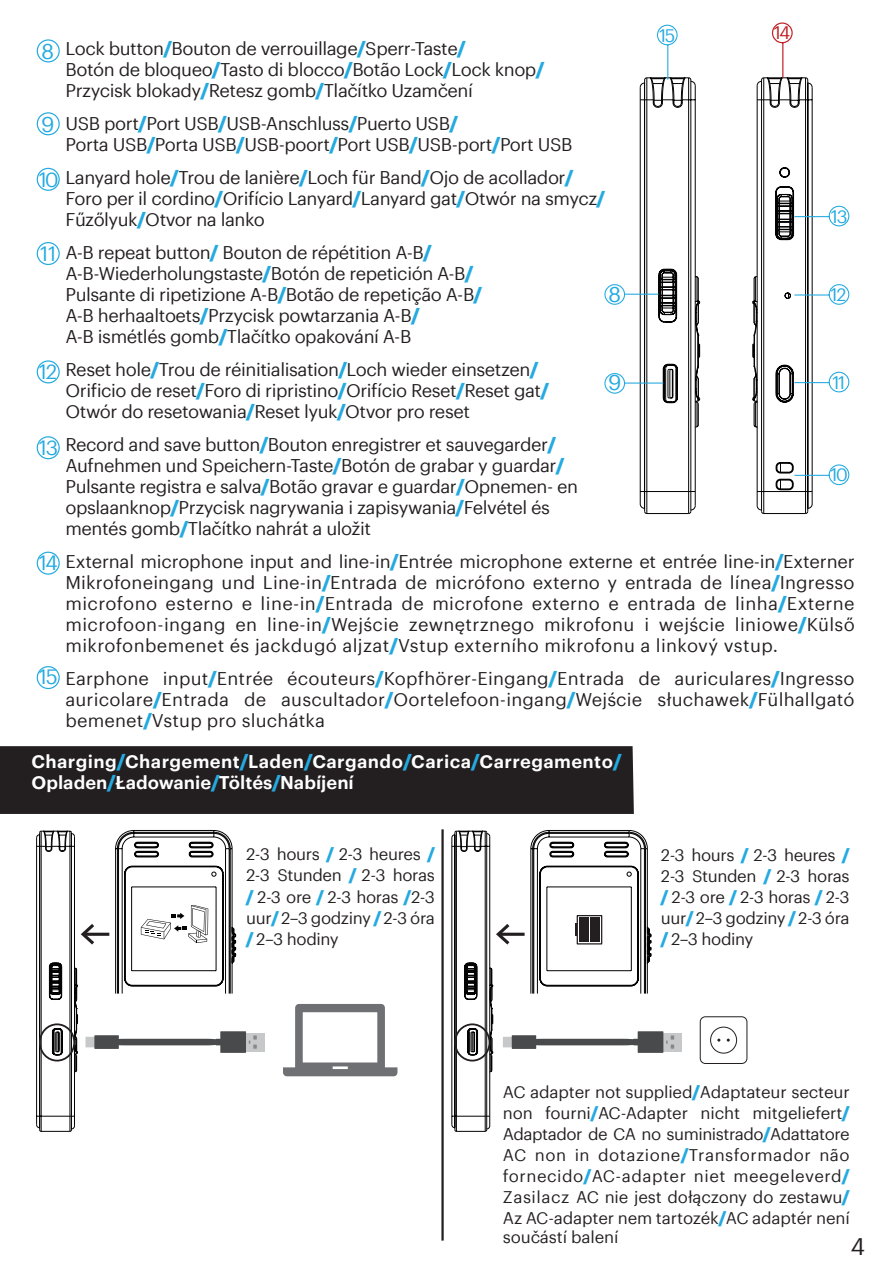
<style>
.page{position:relative;width:893px;height:1276px;background:#fff}
.page>*{position:absolute;margin:0;border:0;box-sizing:border-box;transform-origin:0 0}
.t1{font:23.4px "Graphik App";color:#231f20}
.t2{font:21.3px "Graphik App";color:#24aae1}
.t3{font:20.1px "Graphik App";letter-spacing:-.07em;color:#24aae1}
.t4{font:18px/21px "Graphik App";letter-spacing:-.025em;color:#231f20}
.t5{font:600 18px/21px "Graphik App";letter-spacing:.02em;color:#fff}
.t6{font:17.7px "Graphik App";letter-spacing:-.08em;color:#24aae1}
.t7{font:17.7px "Graphik App";color:#c12025}
.t8{font:16.5px/21px "Graphik App";letter-spacing:-.025em;color:#231f20;text-align:justify}
.s1{font-family:"Graphik App Super";color:#24aae1}
.s2{font-family:"Graphik App Super";font-weight:400;color:#24aae1}
</style>
<div class="page">
<div style="left:0;top:746px;width:634px;height:68px;background:#231f20"></div>
<div style="left:37px;top:39px;width:23px;height:23px;border:1px solid #24aae1;border-radius:50%"></div>
<div style="left:37px;top:112px;width:23px;height:23px;border:1px solid #24aae1;border-radius:50%"></div>
<div style="left:37px;top:168px;width:23px;height:23px;border:1px solid #24aae1;border-radius:50%"></div>
<div style="left:37px;top:242px;width:23px;height:23px;border:1px solid #24aae1;border-radius:50%"></div>
<div style="left:37px;top:360px;width:23px;height:23px;border:1px solid #24aae1;border-radius:50%"></div>
<div style="left:37px;top:436px;width:23px;height:23px;border:1px solid #24aae1;border-radius:50%"></div>
<div style="left:37px;top:551px;width:23px;height:24px;border:1px solid #24aae1;border-radius:50%"></div>
<div style="left:37px;top:666px;width:23px;height:23px;border:1px solid #24aae1;border-radius:50%"></div>
<svg style="left:604px;top:24px;width:96px;height:490px"></svg>
<svg style="left:752px;top:22px;width:98px;height:492px"></svg>
<div style="left:661px;top:1033px;width:21px;height:18px;background:#c6c8c9"></div>
<svg style="left:666px;top:1035px;width:8px;height:13px"></svg>
<div style="left:633px;top:1038px;width:7px;height:7px;background:#494a4b"></div>
<div style="left:638px;top:1031px;width:25px;height:22px;background:#494a4b"></div>
<svg style="left:536px;top:1038px;width:99px;height:7px"></svg>
<div style="left:512px;top:1035px;width:24px;height:14px;background:#494a4b"></div>
<div style="left:244px;top:1033px;width:21px;height:18px;background:#c6c8c9"></div>
<svg style="left:249px;top:1035px;width:8px;height:13px"></svg>
<div style="left:216px;top:1038px;width:6px;height:7px;background:#494a4b"></div>
<div style="left:220px;top:1031px;width:26px;height:22px;background:#494a4b"></div>
<svg style="left:119px;top:1038px;width:99px;height:7px"></svg>
<div style="left:94px;top:1035px;width:25px;height:14px;background:#494a4b"></div>
<svg style="left:513px;top:932px;width:12px;height:4px"></svg>
<svg style="left:98px;top:932px;width:11px;height:4px"></svg>
<div style="left:700px;top:1016px;width:47px;height:48px;border:1px solid #231f20;border-radius:5px"></div>
<div style="left:710px;top:1026px;width:27px;height:27px;border:1px solid #231f20;border-radius:50%"></div>
<svg style="left:451px;top:830px;width:62px;height:302px"></svg>
<svg style="left:36px;top:830px;width:62px;height:302px"></svg>
<div style="left:39px;top:1023px;width:36px;height:38px;border:2px solid #231f20;border-radius:50%"></div>
<div style="left:454px;top:1023px;width:36px;height:38px;border:2px solid #231f20;border-radius:50%"></div>
<svg style="left:530px;top:830px;width:121px;height:164px"></svg>
<svg style="left:115px;top:830px;width:121px;height:164px"></svg>
<svg style="left:283px;top:1004px;width:114px;height:72px"></svg>
<hr style="left:441px;top:829px;width:3px;height:411px;background:#231f20">
<p class="t2" style="left:41px;top:35px;width:15px">8</p>
<p class="t2" style="left:41px;top:108px;width:15px">9</p>
<p class="t3" style="left:39px;top:164px;width:21px">10</p>
<p class="t3" style="left:40px;top:239px;width:18px">11</p>
<p class="t3" style="left:39px;top:356px;width:20px">12</p>
<p class="t3" style="left:39px;top:432px;width:21px">13</p>
<p class="t3" style="left:39px;top:547px;width:21px">14</p>
<p class="t3" style="left:39px;top:662px;width:21px">15</p>
<p class="t6" style="left:659px;top:22px;width:18px">15</p>
<p class="t7" style="left:774px;top:20px;width:18px">14</p>
<p class="t4" style="left:65px;top:37px;width:480px">Lock button<span class="s1">/</span>Bouton de verrouillage<span class="s1">/</span>Sperr-Taste<span class="s1">/<br></span>Botón de bloqueo<span class="s1">/</span>Tasto di blocco<span class="s1">/</span>Botão Lock<span class="s1">/</span>Lock knop<span class="s1">/<br></span>Przycisk blokady<span class="s1">/</span>Retesz gomb<span class="s1">/</span>Tlačítko Uzamčení</p>
<p class="t4" style="left:65px;top:112px;width:508px">USB port<span class="s1">/</span>Port USB<span class="s1">/</span>USB-Anschluss<span class="s1">/</span>Puerto USB<span class="s1">/<br></span>Porta USB<span class="s1">/</span>Porta USB<span class="s1">/</span>USB-poort<span class="s1">/</span>Port USB<span class="s1">/</span>USB-port<span class="s1">/</span>Port USB</p>
<p class="t4" style="left:65px;top:166px;width:541px">Lanyard hole<span class="s1">/</span>Trou de lanière<span class="s1">/</span>Loch für Band<span class="s1">/</span>Ojo de acollador<span class="s1">/<br></span>Foro per il cordino<span class="s1">/</span>Orifício Lanyard<span class="s1">/</span>Lanyard gat<span class="s1">/</span>Otwór na smycz<span class="s1">/<br></span>Fűzőlyuk<span class="s1">/</span>Otvor na lanko</p>
<p class="t4" style="left:65px;top:241px;width:418px">A-B repeat button<span class="s1">/</span> Bouton de répétition A-B<span class="s1">/ </span>A-B-Wiederholungstaste<span class="s1">/</span>Botón de repetición A-B<span class="s1">/ </span>Pulsante di ripetizione A-B<span class="s1">/</span>Botão de repetição A-B<span class="s1">/ </span>A-B herhaaltoets<span class="s1">/</span>Przycisk powtarzania A-B<span class="s1">/<br></span>A-B ismétlés gomb<span class="s1">/</span>Tlačítko opakování A-B</p>
<p class="t4" style="left:65px;top:358px;width:485px">Reset hole<span class="s1">/</span>Trou de réinitialisation<span class="s1">/</span>Loch wieder einsetzen<span class="s1">/<br></span>Orificio de reset<span class="s1">/</span>Foro di ripristino<span class="s1">/</span>Orifício Reset<span class="s1">/</span>Reset gat<span class="s1">/<br></span>Otwór do resetowania<span class="s1">/</span>Reset lyuk<span class="s1">/</span>Otvor pro reset</p>
<p class="t4" style="left:65px;top:433px;width:514px">Record and save button<span class="s1">/</span>Bouton enregistrer et sauvegarder<span class="s1">/ </span>Aufnehmen und Speichern-Taste<span class="s1">/</span>Botón de grabar y guardar<span class="s1">/ </span>Pulsante registra e salva<span class="s1">/</span>Botão gravar e guardar<span class="s1">/</span>Opnemen- en opslaanknop<span class="s1">/</span>Przycisk nagrywania i zapisywania<span class="s1">/</span>Felvétel és mentés gomb<span class="s1">/</span>Tlačítko nahrát a uložit</p>
<p class="t4" style="left:65px;top:550px;width:791px;text-align:justify">External microphone input and line-in<span class="s1">/</span>Entrée microphone externe et entrée line-in<span class="s1">/</span>Externer Mikrofoneingang und Line-in<span class="s1">/</span>Entrada de micrófono externo y entrada de línea<span class="s1">/</span>Ingresso microfono esterno e line-in<span class="s1">/</span>Entrada de microfone externo e entrada de linha<span class="s1">/</span>Externe microfoon-ingang en line-in<span class="s1">/</span>Wejście zewnętrznego mikrofonu i wejście liniowe<span class="s1">/</span>Külső mikrofonbemenet és jackdugó aljzat<span class="s1">/</span>Vstup externího mikrofonu a linkový vstup.</p>
<p class="t4" style="left:65px;top:667px;width:791px;text-align:justify">Earphone input<span class="s1">/</span>Entrée écouteurs<span class="s1">/</span>Kopfhörer-Eingang<span class="s1">/</span>Entrada de auriculares<span class="s1">/</span>Ingresso auricolare<span class="s1">/</span>Entrada de auscultador<span class="s1">/</span>Oortelefoon-ingang<span class="s1">/</span>Wejście słuchawek<span class="s1">/</span>Fülhallgató bemenet<span class="s1">/</span>Vstup pro sluchátka</p>
<p class="t6" style="left:831px;top:203px;width:18px">13</p>
<p class="t2" style="left:608px;top:278px;width:15px">8</p>
<p class="t6" style="left:831px;top:281px;width:17px">12</p>
<p class="t2" style="left:608px;top:367px;width:15px">9</p>
<p class="t6" style="left:832px;top:369px;width:15px">11</p>
<p class="t6" style="left:830px;top:461px;width:19px">10</p>
<p class="t5" style="left:31px;top:749px;width:591px">Charging<span class="s2">/</span>Chargement<span class="s2">/</span>Laden<span class="s2">/</span>Cargando<span class="s2">/</span>Carica<span class="s2">/</span>Carregamento<span class="s2">/<br></span>Opladen<span class="s2">/</span>Ładowanie<span class="s2">/</span>Töltés<span class="s2">/</span>Nabíjení</p>
<p class="t8" style="left:246px;top:842px;width:190px">2-3 hours <span class="s1">/</span> 2-3 heures <span class="s1">/ </span>2-3 Stunden <span class="s1">/</span> 2-3 horas <span class="s1">/</span> 2-3 ore <span class="s1">/</span> 2-3 horas <span class="s1">/</span>2-3 uur<span class="s1">/</span> 2–3 godziny <span class="s1">/</span> 2-3 óra <span class="s1">/</span> 2–3 hodiny</p>
<p class="t8" style="left:661px;top:842px;width:190px">2-3 hours <span class="s1">/</span> 2-3 heures <span class="s1">/ </span>2-3 Stunden <span class="s1">/</span> 2-3 horas <span class="s1">/</span> 2-3 ore <span class="s1">/</span> 2-3 horas <span class="s1">/</span> 2-3 uur<span class="s1">/</span> 2–3 godziny <span class="s1">/</span> 2-3 óra <span class="s1">/</span> 2–3 hodiny</p>
<p class="t8" style="left:503px;top:1079px;width:348px">AC adapter not supplied<span class="s1">/</span>Adaptateur secteur non fourni<span class="s1">/</span>AC-Adapter nicht mitgeliefert<span class="s1">/ </span>Adaptador de CA no suministrado<span class="s1">/</span>Adattatore AC non in dotazione<span class="s1">/</span>Transformador não fornecido<span class="s1">/</span>AC-adapter niet meegeleverd<span class="s1">/ </span>Zasilacz AC nie jest dołączony do zestawu<span class="s1">/ </span>Az AC-adapter nem tartozék<span class="s1">/</span>AC adaptér není součástí balení</p>
<p class="t1" style="left:850px;top:1228px;width:16px">4</p>
</div>
